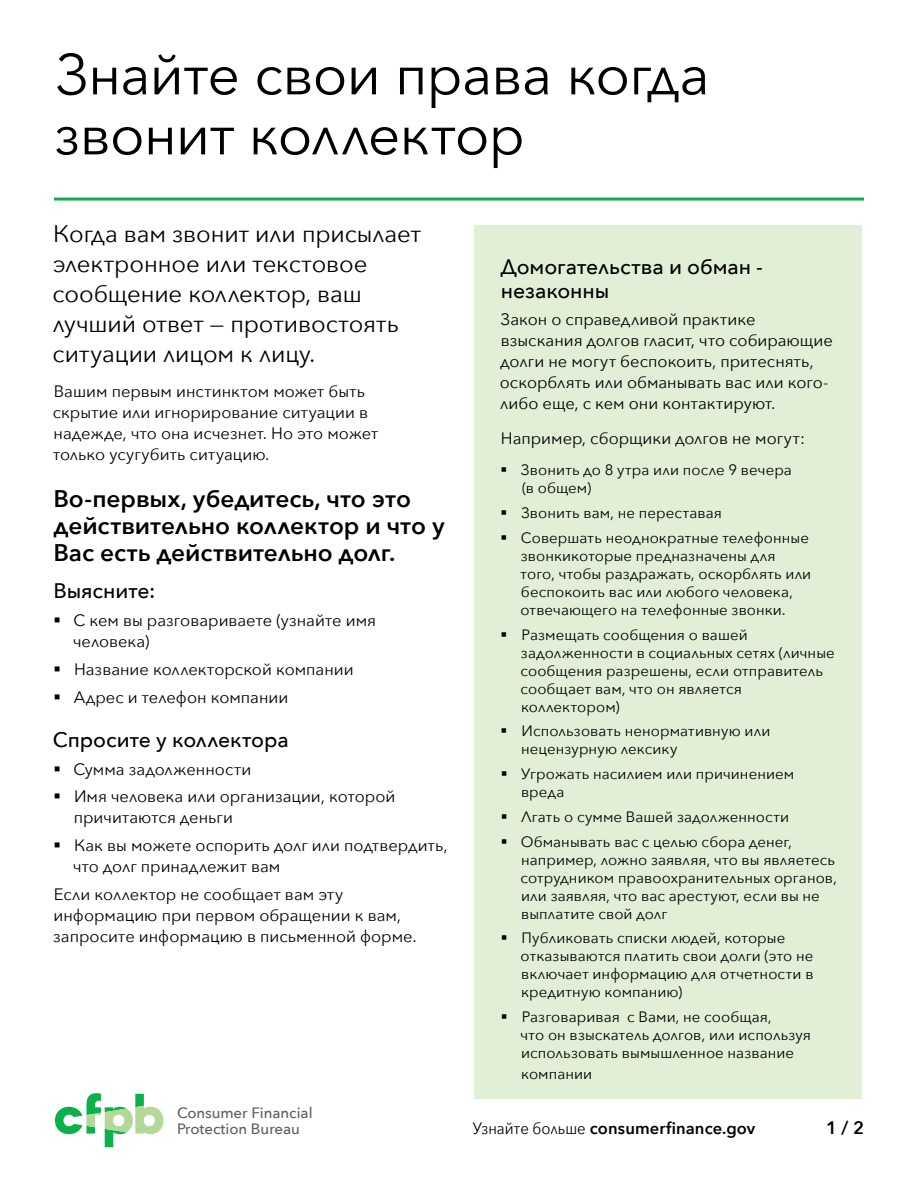
<style>
.page{position:relative;width:918px;height:1188px;background:#fff}
.page>*{position:absolute;margin:0;border:0;box-sizing:border-box;transform-origin:0 0}
.t1{font:57px/60px "Avenir Next";letter-spacing:-.015em;color:#000}
.t2{font:24px/30px "Avenir Next";letter-spacing:-.005em;color:#000}
.t3{font:600 24px/27px "Avenir Next";letter-spacing:-.005em;color:#000}
.t4{font:500 21px/24px "Avenir Next";letter-spacing:-.005em;color:#000}
.t5{font:600 18px "Avenir Next";color:#000}
.t6{font:16.5px/21px "Avenir Next";color:#000}
.t7{font:600 16.5px "Avenir Next";letter-spacing:.005em;color:#000}
.t8{font:15px/18px "Avenir Next";letter-spacing:.005em;color:#000}
.t9{font:500 15px/15.8px "Avenir Next";color:#5f6062}
.s1{font-weight:400}
</style>
<div class="page">
<svg style="left:55px;top:1093px;width:108px;height:54px"></svg>
<hr style="left:54px;top:198px;width:810px;height:3px;background:#0db14b">
<div style="left:474px;top:226px;width:388px;height:113px;background:#e0efd6"></div>
<div style="left:474px;top:282px;width:388px;height:167px;background:#e0efd6"></div>
<div style="left:474px;top:433px;width:388px;height:100px;background:#e0efd6"></div>
<div style="left:474px;top:501px;width:388px;height:153px;background:#e0efd6"></div>
<div style="left:474px;top:598px;width:388px;height:153px;background:#e0efd6"></div>
<div style="left:474px;top:737px;width:388px;height:99px;background:#e0efd6"></div>
<div style="left:474px;top:805px;width:388px;height:153px;background:#e0efd6"></div>
<div style="left:474px;top:901px;width:388px;height:136px;background:#e0efd6"></div>
<div style="left:474px;top:980px;width:388px;height:119px;background:#e0efd6"></div>
<h1 class="t1" style="left:54px;top:42px;width:657px">Знайте свои права когда звонит коллектор</h1>
<h2 class="t2" style="left:53px;top:218px;width:370px">Когда вам звонит или присылает электронное или текстовое сообщение коллектор, ваш лучший ответ — противостоять ситуации лицом к лицу.</h2>
<p class="t6" style="left:53px;top:380px;width:327px">Вашим первым инстинктом может быть скрытие или игнорирование ситуации в надежде, что она исчезнет. Но это может только усугубить ситуацию.</p>
<h2 class="t3" style="left:53px;top:484px;width:393px">Во-первых, убедитесь, что это действительно коллектор и что у<br>Вас есть действительно долг.</h2>
<h3 class="t4" style="left:53px;top:578px;width:103px">Выясните:</h3>
<p class="t6" style="left:73px;top:609px;width:304px;text-indent:-20px">▪ С кем вы разговариваете (узнайте имя человека)</p>
<p class="t6" style="left:53px;top:658px;width:302px">▪ Название коллекторской компании</p>
<p class="t6" style="left:53px;top:686px;width:236px">▪ Адрес и телефон компании</p>
<h3 class="t4" style="left:53px;top:727px;width:237px">Спросите у коллектора</h3>
<p class="t6" style="left:53px;top:758px;width:199px">▪ Сумма задолженности</p>
<p class="t6" style="left:74px;top:785px;width:323px;text-indent:-20px">▪ Имя человека или организации, которой причитаются деньги</p>
<p class="t6" style="left:73px;top:834px;width:376px;text-indent:-20px">▪ Как вы можете оспорить долг или подтвердить, что долг принадлежит вам</p>
<p class="t6" style="left:53px;top:883px;width:365px">Если коллектор не сообщает вам эту информацию при первом обращении к вам, запросите информацию в письменной форме.</p>
<p class="t9" style="left:177px;top:1104px;width:137px">Consumer Financial<br>Protection Bureau</p>
<h3 class="t4" style="left:501px;top:254px;width:264px">Домогательства и обман - незаконны</h3>
<p class="t6" style="left:500px;top:309px;width:334px">Закон о справедливой практике взыскания долгов гласит, что собирающие долги не могут беспокоить, притеснять, оскорблять или обманывать вас или кого&shy;либо еще, с кем они контактируют.</p>
<p class="t6" style="left:501px;top:427px;width:306px">Например, сборщики долгов не могут:</p>
<p class="t8" style="left:522px;top:461px;width:271px;text-indent:-21px">▪ Звонить до 8 утра или после 9 вечера (в общем)</p>
<p class="t8" style="left:501px;top:503px;width:223px">▪ Звонить вам, не переставая</p>
<p class="t8" style="left:520px;top:528px;width:292px;text-indent:-20px">▪ Совершать неоднократные телефонные звонкикоторые предназначены для того, чтобы раздражать, оскорблять или беспокоить вас или любого человека, отвечающего на телефонные звонки.</p>
<p class="t8" style="left:520px;top:625px;width:316px;text-indent:-20px">▪ Размещать сообщения о вашей задолженности в социальных сетях (личные сообщения разрешены, если отправитель сообщает вам, что он является коллектором)</p>
<p class="t8" style="left:521px;top:722px;width:251px;text-indent:-20px">▪ Использовать ненормативную или нецензурную лексику</p>
<p class="t8" style="left:521px;top:764px;width:275px;text-indent:-20px">▪ Угрожать насилием или причинением вреда</p>
<p class="t8" style="left:501px;top:807px;width:290px">▪ Лгать о сумме Вашей задолженности</p>
<p class="t8" style="left:520px;top:832px;width:318px;text-indent:-20px">▪ Обманывать вас с целью сбора денег, например, ложно заявляя, что вы являетесь сотрудником правоохранительных органов, или заявляя, что вас арестуют, если вы не выплатите свой долг</p>
<p class="t8" style="left:520px;top:929px;width:294px;text-indent:-20px">▪ Публиковать списки людей, которые отказываются платить свои долги (это не включает информацию для отчетности в кредитную компанию)</p>
<p class="t8" style="left:521px;top:1007px;width:292px;text-indent:-20px">▪ Разговаривая с Вами, не сообщая,<br>что он взыскатель долгов, или используя использовать вымышленное название</p>
<p class="t8" style="left:521px;top:1064px;width:72px">компании</p>
<p class="t7" style="left:472px;top:1114px;width:284px"><span class="s1">Узнайте больше</span> consumerfinance.gov</p>
<p class="t5" style="left:826px;top:1112px;width:39px">1 / 2</p>
</div>
